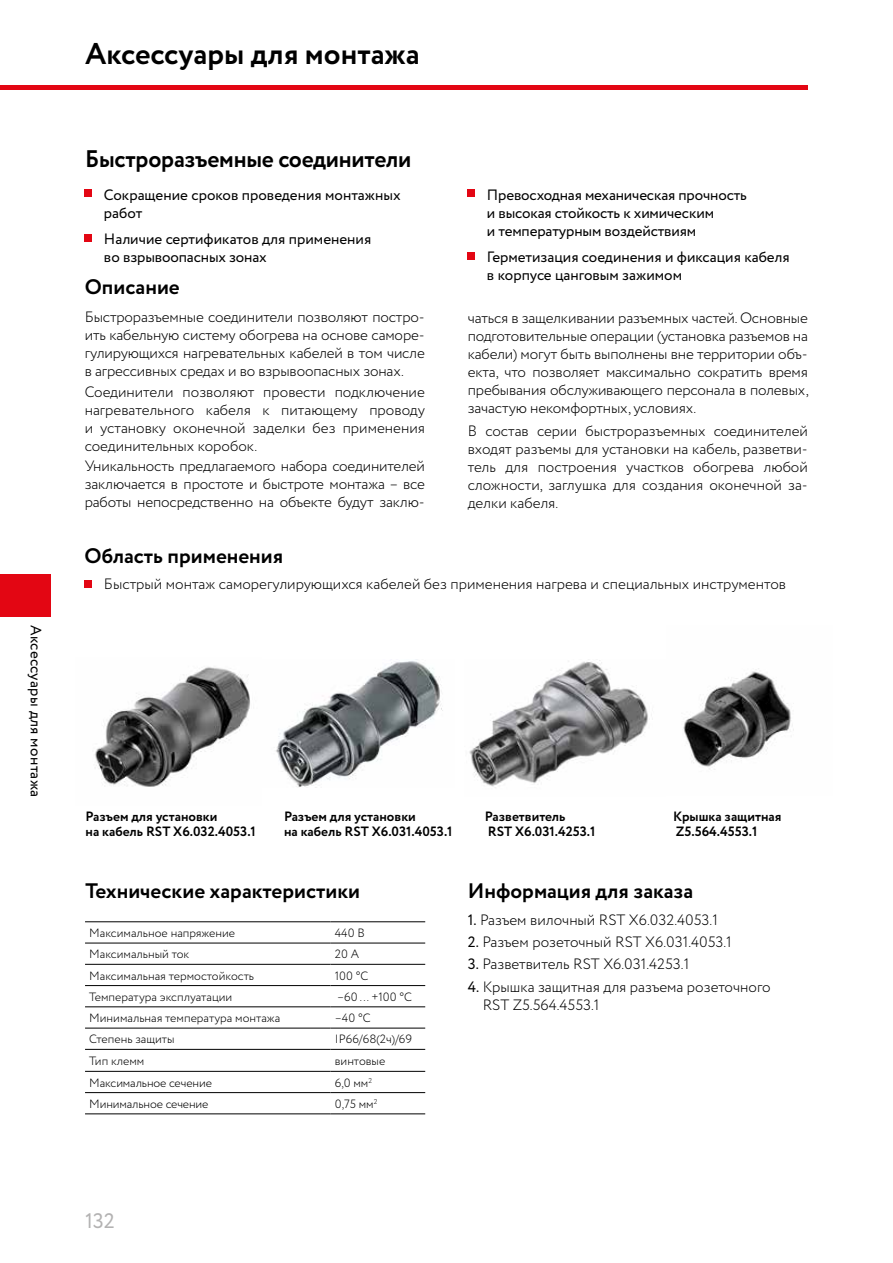
<style>
.page{position:relative;width:893px;height:1263px;background:#fff}
.page>*{position:absolute;margin:0;border:0;box-sizing:border-box;transform-origin:0 0}
.t1{font:700 30px "Circe";color:#000}
.t2{font:700 24px "Circe";letter-spacing:-.01em;color:#000}
.t3{font:700 21px "Circe";color:#000}
.t4{font:21px "Circe";color:#b3b2b2}
.t5{font:300 15px/18px "Circe";color:#000;text-align:justify}
.t6{font:15px/18px "Circe";color:#000}
.t7{font:15px "Circe";letter-spacing:.02em;color:#000}
.t8{font:700 13.5px/15px "Circe";color:#000}
.t9{font:300 12px "Circe";color:#000}
.s1{font-weight:400}
</style>
<div class="page">
<hr style="left:0;top:85px;width:808px;height:4px;background:#e30613">
<div style="left:0;top:574px;width:51px;height:43px;background:#e30613"></div>
<div style="left:84px;top:189px;width:8px;height:8px;background:#e30613"></div>
<div style="left:84px;top:234px;width:8px;height:7px;background:#e30613"></div>
<div style="left:467px;top:189px;width:8px;height:8px;background:#e30613"></div>
<div style="left:467px;top:252px;width:8px;height:7px;background:#e30613"></div>
<div style="left:84px;top:580px;width:8px;height:8px;background:#e30613"></div>
<img style="left:275px;top:659px;width:168px;height:129px">
<img style="left:683px;top:668px;width:111px;height:102px">
<img style="left:94px;top:667px;width:156px;height:120px">
<img style="left:469px;top:660px;width:179px;height:128px">
<hr style="left:85px;top:921px;width:246px;height:1px;background:#000">
<hr style="left:331px;top:921px;width:94px;height:1px;background:#000">
<hr style="left:85px;top:943px;width:246px;height:1px;background:#000">
<hr style="left:331px;top:943px;width:94px;height:1px;background:#000">
<hr style="left:85px;top:1049px;width:246px;height:1px;background:#000">
<hr style="left:331px;top:1049px;width:94px;height:1px;background:#000">
<hr style="left:85px;top:1071px;width:246px;height:1px;background:#000">
<hr style="left:85px;top:1092px;width:246px;height:1px;background:#000">
<hr style="left:85px;top:985px;width:246px;height:1px;background:#000">
<hr style="left:331px;top:985px;width:94px;height:1px;background:#000">
<hr style="left:85px;top:1006px;width:246px;height:1px;background:#000">
<hr style="left:331px;top:1006px;width:94px;height:1px;background:#000">
<hr style="left:85px;top:1028px;width:246px;height:1px;background:#000">
<hr style="left:331px;top:1028px;width:94px;height:1px;background:#000">
<hr style="left:85px;top:1113px;width:246px;height:1px;background:#000">
<hr style="left:331px;top:1113px;width:94px;height:1px;background:#000">
<hr style="left:331px;top:1071px;width:94px;height:1px;background:#000">
<hr style="left:331px;top:1092px;width:94px;height:1px;background:#000">
<hr style="left:85px;top:964px;width:246px;height:1px;background:#000">
<hr style="left:331px;top:964px;width:94px;height:1px;background:#000">
<p class="t7" style="left:46px;top:625px;width:173px;rotate:90deg">Аксессуары для монтажа</p>
<h1 class="t1" style="left:85px;top:33px;width:336px">Аксессуары для монтажа</h1>
<h2 class="t2" style="left:85px;top:143px;width:328px">Быстроразъемные соединители</h2>
<p class="t6" style="left:104px;top:186px;width:298px">Сокращение сроков проведения монтажных работ</p>
<p class="t6" style="left:104px;top:231px;width:269px">Наличие сертификатов для применения во взрывоопасных зонах</p>
<h3 class="t3" style="left:85px;top:273px;width:97px">Описание</h3>
<p class="t5" style="left:85px;top:309px;width:342px">Быстроразъемные соединители позволяют постро&shy;ить кабельную систему обогрева на основе саморе&shy;гулирующихся нагревательных кабелей в том числе в агрессивных средах и во взрывоопасных зонах.</p>
<p class="t5" style="left:85px;top:383px;width:342px">Соединители позволяют провести подключение нагревательного кабеля к питающему проводу и установку оконечной заделки без применения соединительных коробок.</p>
<p class="t5" style="left:85px;top:457px;width:342px">Уникальность предлагаемого набора соединителей заключается в простоте и быстроте монтажа – все работы непосредственно на объекте будут заклю-</p>
<h3 class="t3" style="left:84px;top:542px;width:200px">Область применения</h3>
<p class="t6" style="left:487px;top:186px;width:261px">Превосходная механическая прочность и высокая стойкость к химическим<br>и температурным воздействиям</p>
<p class="t6" style="left:487px;top:249px;width:304px">Герметизация соединения и фиксация кабеля в корпусе цанговым зажимом</p>
<p class="t5" style="left:468px;top:310px;width:342px">чаться в защелкивании разъемных частей. Основные подготовительные операции (установка разъемов на кабели) могут быть выполнены вне территории объ&shy;екта, что позволяет максимально сократить время пребывания обслуживающего персонала в полевых, зачастую некомфортных, условиях.</p>
<p class="t5" style="left:468px;top:422px;width:342px">В состав серии быстроразъемных соединителей входят разъемы для установки на кабель, разветви&shy;тель для построения участков обогрева любой сложности, заглушка для создания оконечной за&shy;делки кабеля.</p>
<p class="t5" style="left:104px;top:575px;width:684px">Быстрый монтаж саморегулирующихся кабелей без применения нагрева и специальных инструментов</p>
<p class="t8" style="left:86px;top:809px;width:172px">Разъем для установки<br>на кабель RST X6.032.4053.1</p>
<p class="t8" style="left:284px;top:809px;width:170px">Разъем для установки<br>на кабель RST X6.031.4053.1</p>
<p class="t8" style="left:485px;top:809px;width:112px">Разветвитель<br>RST X6.031.4253.1</p>
<p class="t8" style="left:673px;top:809px;width:110px">Крышка защитная<br>Z5.564.4553.1</p>
<h3 class="t3" style="left:86px;top:877px;width:276px">Технические характеристики</h3>
<p class="t9" style="left:89px;top:925px;width:147px">Максимальное напряжение</p>
<p class="t9" style="left:335px;top:925px;width:31px">440 В</p>
<p class="t9" style="left:89px;top:946px;width:102px">Максимальный ток</p>
<p class="t9" style="left:335px;top:946px;width:26px">20 А</p>
<p class="t9" style="left:89px;top:967px;width:166px">Максимальная термостойкость</p>
<p class="t9" style="left:335px;top:967px;width:35px">100 °С</p>
<p class="t9" style="left:89px;top:989px;width:144px">Температура эксплуатации</p>
<p class="t9" style="left:337px;top:989px;width:77px">–60 ... +100 °С</p>
<p class="t9" style="left:89px;top:1010px;width:193px">Минимальная температура монтажа</p>
<p class="t9" style="left:335px;top:1010px;width:37px">–40 °C</p>
<p class="t9" style="left:89px;top:1031px;width:87px">Степень защиты</p>
<p class="t9" style="left:335px;top:1031px;width:79px">IP66/68(2ч)/69</p>
<p class="t9" style="left:89px;top:1053px;width:57px">Тип клемм</p>
<p class="t9" style="left:335px;top:1053px;width:52px">винтовые</p>
<p class="t9" style="left:89px;top:1075px;width:124px">Максимальное сечение</p>
<p class="t9" style="left:335px;top:1075px;width:39px">6,0 мм<sup>2</sup></p>
<p class="t9" style="left:89px;top:1096px;width:121px">Минимальное сечение</p>
<p class="t9" style="left:335px;top:1096px;width:44px">0,75 мм<sup>2</sup></p>
<h3 class="t4" style="left:85px;top:1207px;width:31px">132</h3>
<h3 class="t3" style="left:468px;top:877px;width:227px">Информация для заказа</h3>
<p class="t5" style="left:468px;top:911px;width:252px"><span class="s1">1.</span> Разъем вилочный RST X6.032.4053.1</p>
<p class="t5" style="left:468px;top:933px;width:266px"><span class="s1">2.</span> Разъем розеточный RST X6.031.4053.1</p>
<p class="t5" style="left:468px;top:955px;width:223px"><span class="s1">3.</span> Разветвитель RST X6.031.4253.1</p>
<p class="t5" style="left:483px;top:978px;width:289px;text-indent:-15px"><span class="s1">4.</span> Крышка защитная для разъема розеточного<br>RST Z5.564.4553.1</p>
</div>
